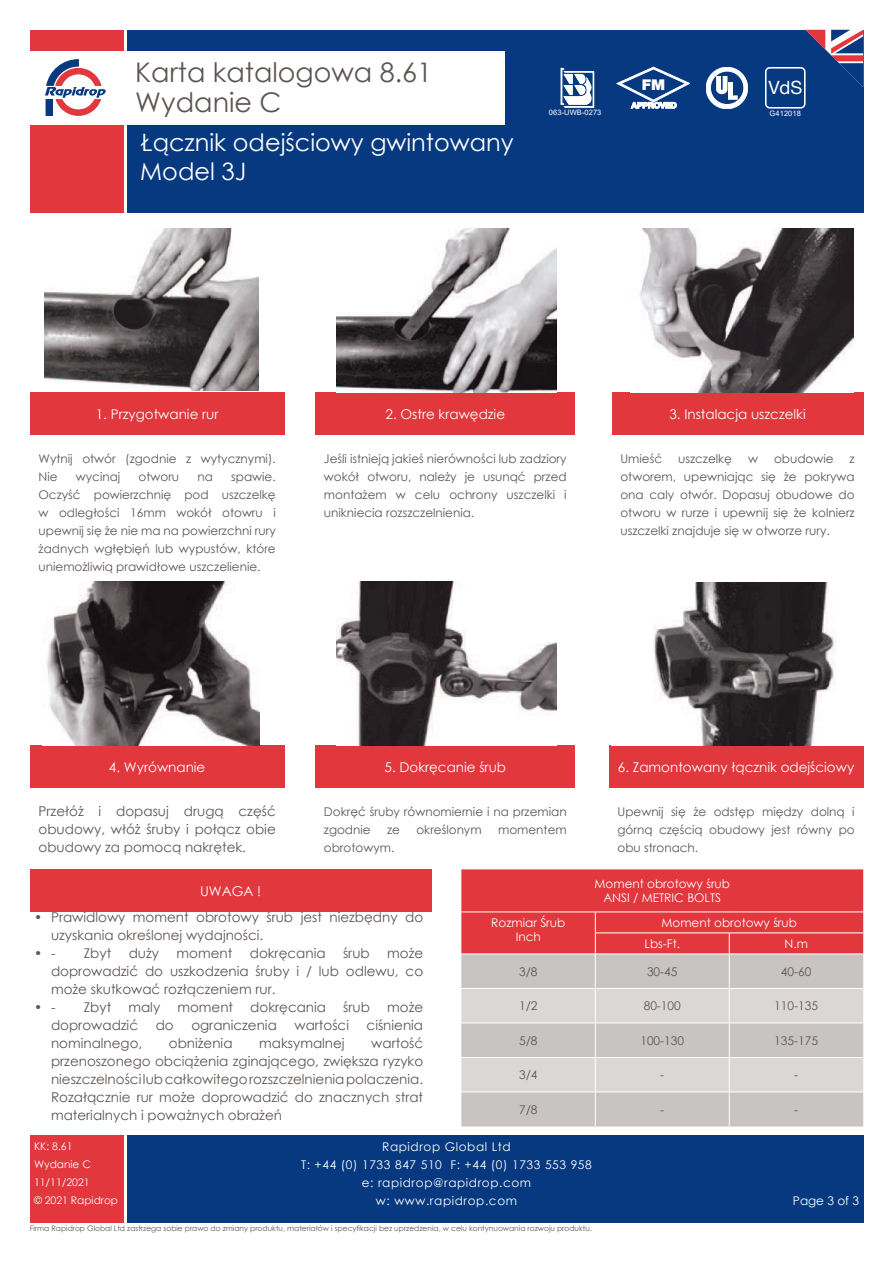
<style>
.page{position:relative;width:893px;height:1263px;background:#fff}
.page>*{position:absolute;margin:0;border:0;box-sizing:border-box;transform-origin:0 0}
.t1{font:27px/30px "Century Gothic";color:#5d5553}
.t2{font:24px/28.8px "Century Gothic";color:#fff}
.t3{font:18.45px "Helvetica Neue";color:#fff}
.t4{font:900 14.85px "Helvetica Neue";color:#fff}
.t5{font:13.5px/18px "Century Gothic";color:#5d5553;text-align:justify}
.t6{font:13.5px "Century Gothic";color:#fff}
.t7{font:12px/18px "Century Gothic";color:#5d5553;text-align:justify}
.t8{font:12px/18px "Century Gothic";letter-spacing:.05em;color:#fff;text-align:center}
.t9{font:12px "Century Gothic";color:#fff}
.t10{font:10.5px/18px "Century Gothic";color:#fff}
.t11{font:7.5px "Century Gothic";color:#5d5553}
.t12{font:7.5px "Arial";letter-spacing:.01em;color:#fff}
</style>
<div class="page">
<div style="left:30px;top:30px;width:93px;height:183px;background:#e1373d"></div>
<div style="left:30px;top:52px;width:93px;height:73px;background:#fff"></div>
<div style="left:30px;top:1135px;width:93px;height:88px;background:#e1373d"></div>
<div style="left:127px;top:1135px;width:736px;height:88px;background:#073980"></div>
<div style="left:127px;top:30px;width:736px;height:183px;background:#073980"></div>
<svg style="left:45px;top:59px;width:61px;height:57px"></svg>
<svg style="left:806px;top:30px;width:57px;height:57px"></svg>
<div style="left:127px;top:52px;width:378px;height:73px;background:#fff"></div>
<svg style="left:706px;top:67px;width:42px;height:42px"></svg>
<svg style="left:617px;top:67px;width:73px;height:41px"></svg>
<div style="left:765px;top:67px;width:41px;height:42px;border:2px solid #fff;border-radius:4px"></div>
<svg style="left:561px;top:68px;width:33px;height:40px"></svg>
<div style="left:30px;top:392px;width:254px;height:43px;background:#e1373d"></div>
<div style="left:315px;top:392px;width:260px;height:43px;background:#e1373d"></div>
<div style="left:612px;top:392px;width:251px;height:43px;background:#e1373d"></div>
<div style="left:30px;top:745px;width:254px;height:43px;background:#e1373d"></div>
<div style="left:609px;top:745px;width:254px;height:43px;background:#e1373d"></div>
<div style="left:315px;top:745px;width:260px;height:43px;background:#e1373d"></div>
<div style="left:30px;top:869px;width:402px;height:43px;background:#e1373d"></div>
<div style="left:461px;top:955px;width:402px;height:171px;background:#c8c4c2"></div>
<svg style="left:461px;top:989px;width:402px;height:103px;background:#d5d1d0"></svg>
<svg style="left:461px;top:869px;width:402px;height:85px;background:#e23e44"></svg>
<hr style="left:595px;top:954px;width:1px;height:34px;background:#fff">
<hr style="left:729px;top:954px;width:1px;height:34px;background:#fff">
<hr style="left:461px;top:988px;width:134px;height:1px;background:#fff">
<hr style="left:595px;top:988px;width:134px;height:1px;background:#fff">
<hr style="left:595px;top:989px;width:1px;height:34px;background:#fff">
<hr style="left:729px;top:988px;width:134px;height:1px;background:#fff">
<hr style="left:729px;top:989px;width:1px;height:34px;background:#fff">
<hr style="left:461px;top:1023px;width:134px;height:1px;background:#fff">
<hr style="left:595px;top:1023px;width:134px;height:1px;background:#fff">
<hr style="left:595px;top:1023px;width:1px;height:34px;background:#fff">
<hr style="left:729px;top:1023px;width:134px;height:1px;background:#fff">
<hr style="left:729px;top:1023px;width:1px;height:34px;background:#fff">
<hr style="left:461px;top:1057px;width:134px;height:1px;background:#fff">
<hr style="left:595px;top:1057px;width:134px;height:1px;background:#fff">
<hr style="left:595px;top:1058px;width:1px;height:34px;background:#fff">
<hr style="left:729px;top:1057px;width:134px;height:1px;background:#fff">
<hr style="left:729px;top:1058px;width:1px;height:34px;background:#fff">
<hr style="left:461px;top:1092px;width:134px;height:1px;background:#fff">
<hr style="left:595px;top:1092px;width:134px;height:1px;background:#fff">
<hr style="left:595px;top:1092px;width:1px;height:34px;background:#fff">
<hr style="left:729px;top:1092px;width:134px;height:1px;background:#fff">
<hr style="left:729px;top:1092px;width:1px;height:34px;background:#fff">
<img style="left:46px;top:582px;width:214px;height:163px">
<img style="left:337px;top:582px;width:219px;height:163px">
<img style="left:653px;top:582px;width:183px;height:163px">
<img style="left:44px;top:229px;width:214px;height:161px">
<img style="left:336px;top:229px;width:221px;height:163px">
<img style="left:640px;top:229px;width:214px;height:163px">
<h1 class="t1" style="left:135px;top:56px;width:298px">Karta katalogowa 8.61<br>Wydanie C</h1>
<h2 class="t2" style="left:140px;top:127px;width:375px">Łącznik odejściowy gwintowany<br>Model 3J</h2>
<p class="t4" style="left:642px;top:75px;width:25px">FM</p>
<h3 class="t3" style="left:768px;top:74px;width:36px">VdS</h3>
<p class="t12" style="left:549px;top:107px;width:54px">063-UWB-0273</p>
<p class="t12" style="left:770px;top:108px;width:33px">G412018</p>
<p class="t6" style="left:96px;top:404px;width:124px">1. Przygotwanie rur</p>
<p class="t6" style="left:385px;top:404px;width:121px">2. Ostre krawędzie</p>
<p class="t6" style="left:669px;top:404px;width:138px">3. Instalacja uszczelki</p>
<p class="t7" style="left:39px;top:450px;width:239px">Wytnij otwór (zgodnie z wytycznymi).<br>Nie</p>
<p class="t7" style="left:39px;top:468px;width:239px;text-indent:193px">spawie.<br>Oczyść powierzchnię pod uszczelkę w odległości 16mm wokół otowru i upewnij się że nie ma na powierzchni rury żadnych wgłębięń lub wypustów, które uniemożliwią prawidłowe uszczelienie.</p>
<p class="t7" style="left:76px;top:468px;width:46px">wycinaj</p>
<p class="t7" style="left:139px;top:468px;width:42px">otworu</p>
<p class="t7" style="left:197px;top:468px;width:17px">na</p>
<p class="t7" style="left:324px;top:450px;width:244px">Jeśli istnieją jakieś nierówności lub zadziory wokół otworu, należy je usunąć przed montażem w celu ochrony uszczelki i unikniecia rozszczelnienia.</p>
<p class="t7" style="left:620px;top:450px;width:43px">Umieść</p>
<p class="t7" style="left:678px;top:450px;width:55px">uszczelkę</p>
<p class="t7" style="left:748px;top:450px;width:11px">w</p>
<p class="t7" style="left:774px;top:450px;width:61px">obudowie</p>
<p class="t7" style="left:620px;top:450px;width:236px;text-indent:229px">z otworem, upewniając się że pokrywa ona caly otwór. Dopasuj obudowe do otworu w rurze i upewnij się że kolnierz uszczelki znajduje się w otworze rury.</p>
<p class="t6" style="left:109px;top:757px;width:98px">4. Wyrównanie</p>
<p class="t6" style="left:618px;top:757px;width:238px">6. Zamontowany łącznik odejściowy</p>
<p class="t7" style="left:324px;top:803px;width:244px">Dokręć śruby równomiernie i na przemian zgodnie</p>
<p class="t6" style="left:384px;top:757px;width:123px">5. Dokręcanie śrub</p>
<p class="t5" style="left:39px;top:802px;width:239px">Przełóż i dopasuj drugą część obudowy, włóż śruby i połącz obie obudowy za pomocą nakrętek.</p>
<p class="t7" style="left:617px;top:803px;width:239px">Upewnij się że odstęp między dolną i górną częścią obudowy jest równy po obu stronach.</p>
<p class="t7" style="left:387px;top:821px;width:14px">ze</p>
<p class="t7" style="left:416px;top:821px;width:67px">określonym</p>
<p class="t7" style="left:498px;top:821px;width:70px">momentem</p>
<p class="t7" style="left:324px;top:839px;width:72px">obrotowym.</p>
<p class="t6" style="left:200px;top:881px;width:63px">UWAGA !</p>
<p class="t5" style="left:51px;top:908px;width:374px;text-indent:-17px">• Prawidlowy moment obrotowy śrub jest niezbędny do uzyskania określonej wydajności.</p>
<p class="t5" style="left:34px;top:944px;width:23px">• -</p>
<p class="t5" style="left:84px;top:944px;width:29px">Zbyt</p>
<p class="t5" style="left:129px;top:944px;width:32px">duży</p>
<p class="t5" style="left:177px;top:944px;width:57px">moment</p>
<p class="t5" style="left:250px;top:944px;width:77px">dokręcania</p>
<p class="t5" style="left:343px;top:944px;width:28px">śrub</p>
<p class="t5" style="left:51px;top:944px;width:374px;text-indent:336px">może doprowadzić do uszkodzenia śruby i / lub odlewu, co może skutkować rozłączeniem rur.</p>
<p class="t5" style="left:34px;top:998px;width:23px">• -</p>
<p class="t5" style="left:84px;top:998px;width:29px">Zbyt</p>
<p class="t5" style="left:128px;top:998px;width:33px">maly</p>
<p class="t5" style="left:177px;top:998px;width:57px">moment</p>
<p class="t5" style="left:250px;top:998px;width:77px">dokręcania</p>
<p class="t5" style="left:343px;top:998px;width:28px">śrub</p>
<p class="t5" style="left:387px;top:998px;width:38px">może</p>
<p class="t5" style="left:51px;top:1016px;width:89px">doprowadzić</p>
<p class="t5" style="left:156px;top:1016px;width:20px">do</p>
<p class="t5" style="left:191px;top:1016px;width:87px">ograniczenia</p>
<p class="t5" style="left:294px;top:1016px;width:56px">wartości</p>
<p class="t5" style="left:367px;top:1016px;width:58px">ciśnienia</p>
<p class="t5" style="left:51px;top:1034px;width:93px">nominalnego,</p>
<p class="t5" style="left:169px;top:1034px;width:65px">obniżenia</p>
<p class="t5" style="left:259px;top:1034px;width:87px">maksymalnej</p>
<p class="t5" style="left:51px;top:1034px;width:374px;text-indent:320px">wartość przenoszonego obciążenia zginającego, zwiększa ryzyko nieszczelności lub całkowitego rozszczelnienia polaczenia.<br>Rozałącznie rur może doprowadzić do znacznych strat materialnych i poważnych obrażeń</p>
<p class="t9" style="left:491px;top:914px;width:76px">Rozmiar Śrub</p>
<p class="t9" style="left:516px;top:928px;width:27px">Inch</p>
<p class="t9" style="left:594px;top:875px;width:137px">Moment obrotowy śrub</p>
<p class="t9" style="left:603px;top:890px;width:119px">ANSI / METRIC BOLTS</p>
<p class="t9" style="left:661px;top:914px;width:137px">Moment obrotowy śrub</p>
<p class="t9" style="left:644px;top:935px;width:37px">Lbs-Ft.</p>
<p class="t9" style="left:784px;top:935px;width:25px">N.m</p>
<p class="t7" style="left:519px;top:962px;width:20px">3/8</p>
<p class="t7" style="left:647px;top:962px;width:32px">30-45</p>
<p class="t7" style="left:781px;top:962px;width:32px">40-60</p>
<p class="t7" style="left:519px;top:997px;width:20px">1/2</p>
<p class="t7" style="left:644px;top:997px;width:39px">80-100</p>
<p class="t7" style="left:774px;top:997px;width:45px">110-135</p>
<p class="t7" style="left:519px;top:1031px;width:20px">5/8</p>
<p class="t7" style="left:640px;top:1031px;width:45px">100-130</p>
<p class="t7" style="left:774px;top:1031px;width:45px">135-175</p>
<p class="t7" style="left:519px;top:1066px;width:20px">3/4</p>
<p class="t7" style="left:660px;top:1066px;width:5px">-</p>
<p class="t7" style="left:794px;top:1066px;width:5px">-</p>
<p class="t7" style="left:519px;top:1100px;width:20px">7/8</p>
<p class="t7" style="left:660px;top:1100px;width:5px">-</p>
<p class="t7" style="left:794px;top:1100px;width:5px">-</p>
<p class="t10" style="left:34px;top:1137px;width:86px">KK: 8.61<br>Wydanie C<br>11/11/2021<br>© 2021 Rapidrop</p>
<p class="t8" style="left:301px;top:1138px;width:292px">Rapidrop Global Ltd<br>T: +44 (0) 1733 847 510 F: +44 (0) 1733 553 958 e: rapidrop@rapidrop.com<br>w: www.rapidrop.com</p>
<p class="t11" style="left:30px;top:1223px;width:564px">Firma Rapidrop Global Ltd zastrzega sobie prawo do zmiany produktu, materiałów i specyfikacji bez uprzedzenia, w celu kontynuowania rozwoju produktu.</p>
<p class="t9" style="left:793px;top:1192px;width:68px">Page 3 of 3</p>
</div>
